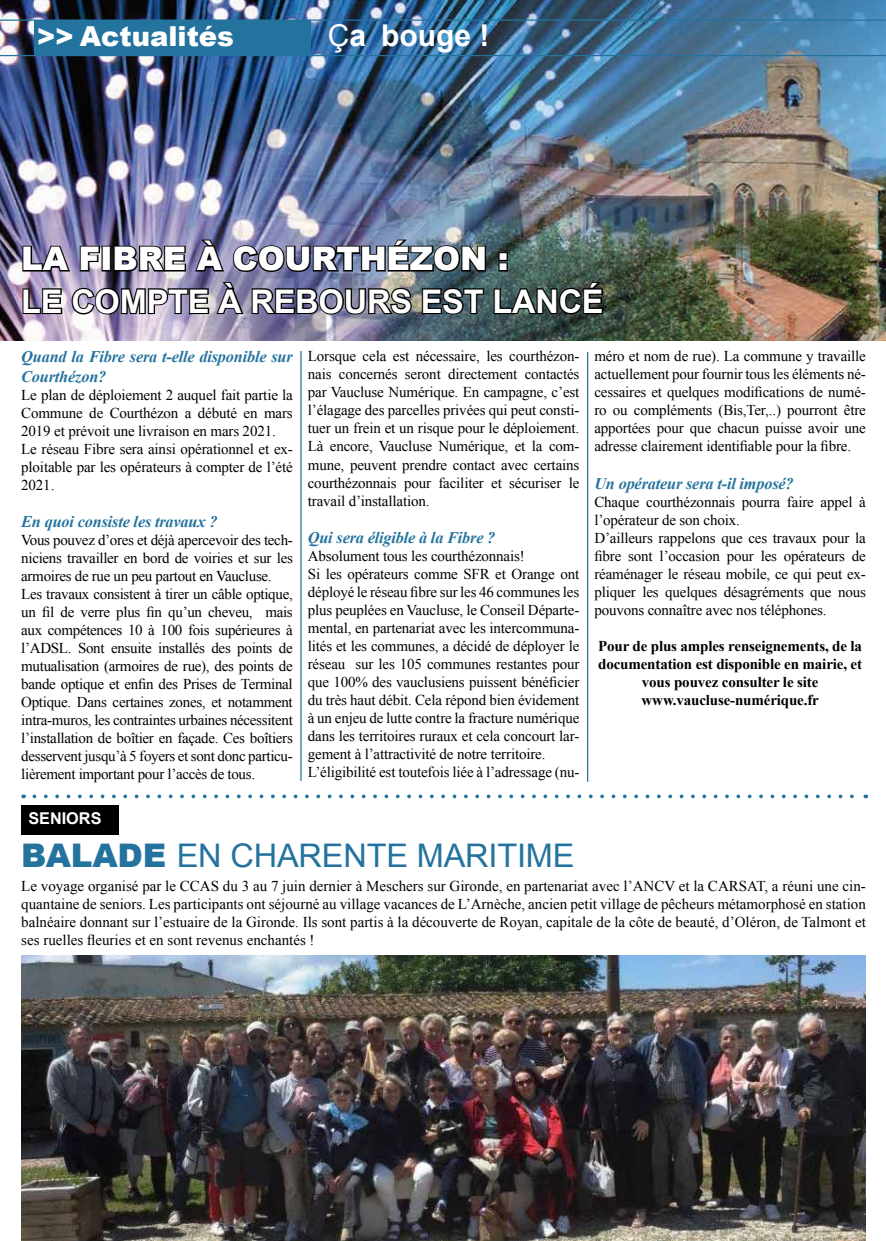
<style>
.page{position:relative;width:886px;height:1241px;background:#fff}
.page>*{position:absolute;margin:0;border:0;box-sizing:border-box;transform-origin:0 0}
.t1{font:700 32.5px "Arial";letter-spacing:-.005em;color:#fff}
.t2{font:32.5px "Arial";letter-spacing:-.005em;color:#24739e}
.t3{font:900 32.5px "Arial";letter-spacing:-.005em;color:#fff}
.t4{font:700 30px "Arial";color:#fff}
.t5{font:900 27.5px "Arial";color:#fff}
.t6{font:italic 700 16.25px/19.5px "Times New Roman";letter-spacing:-.01em;color:#24739e}
.t7{font:700 16.25px "Arial";color:#fff}
.t8{font:15px/18px "Times New Roman";letter-spacing:-.01em;color:#000}
.t9{font:700 15px/18px "Times New Roman";letter-spacing:-.01em;color:#000;text-align:center}
.s1{font-weight:400}
.s2{font-weight:900}
</style>
<div class="page">
<img style="left:0;top:0;width:886px;height:340px">
<div style="left:34px;top:21px;width:277px;height:35px;background:#24739e"></div>
<hr style="left:0;top:19px;width:886px;height:2px;background:#24739e">
<hr style="left:0;top:55px;width:886px;height:1px;background:#24739e">
<div style="left:21px;top:805px;width:98px;height:29px;background:#000"></div>
<img style="left:21px;top:238px;width:583px;height:78px">
<svg style="left:34px;top:794px;width:832px;height:4px"></svg>
<img style="left:21px;top:955px;width:845px;height:285px">
<hr style="left:300px;top:351px;width:2px;height:429px;background:#24739e">
<hr style="left:587px;top:352px;width:1px;height:429px;background:#24739e">
<h3 class="t5" style="left:37px;top:16px;width:198px">&gt;&gt; Actualités</h3>
<h2 class="t4" style="left:328px;top:16px;width:163px"><span class="s1">Ç</span>a bouge !</h2>
<h1 class="t3" style="left:21px;top:235px;width:489px">LA FIBRE À COURTHÉZON :</h1>
<h1 class="t1" style="left:21px;top:280px;width:584px">LE COMPTE À REBOURS EST LANCÉ</h1>
<p class="t6" style="left:21px;top:346px;width:273px">Quand la Fibre sera t-elle disponible sur<br>Courthézon?</p>
<p class="t8" style="left:21px;top:385px;width:273px">Le plan de déploiement 2 auquel fait partie la Commune de Courthézon a débuté en mars 2019 et prévoit une livraison en mars 2021.<br>Le réseau Fibre sera ainsi opérationnel et ex&shy;ploitable par les opérateurs à compter de l’été 2021.</p>
<p class="t6" style="left:21px;top:511px;width:198px">En quoi consiste les travaux ?</p>
<p class="t8" style="left:21px;top:531px;width:273px">Vous pouvez d’ores et déjà apercevoir des tech&shy;niciens travailler en bord de voiries et sur les armoires de rue un peu partout en Vaucluse.<br>Les travaux consistent à tirer un câble optique, un fil de verre plus fin qu’un cheveu, mais aux compétences 10 à 100 fois supérieures à l’ADSL. Sont ensuite installés des points de mutualisation (armoires de rue), des points de bande optique et enfin des Prises de Terminal Optique. Dans certaines zones, et notamment intra-muros, les contraintes urbaines nécessitent l’installation de boîtier en façade. Ces boîtiers desservent jusqu’à 5 foyers et sont donc particu&shy;lièrement important pour l’accès de tous.</p>
<p class="t7" style="left:28px;top:807px;width:75px">SENIORS</p>
<p class="t8" style="left:308px;top:347px;width:273px;text-align:justify">Lorsque cela est nécessaire, les courthézon&shy;nais concernés seront directement contactés par Vaucluse Numérique. En campagne, c’est l’élagage des parcelles privées qui peut consti&shy;tuer un frein et un risque pour le déploiement.<br>Là encore, Vaucluse Numérique, et la com&shy;mune, peuvent prendre contact avec certains courthézonnais pour faciliter et sécuriser le travail d’installation.</p>
<p class="t6" style="left:308px;top:527px;width:189px">Qui sera éligible à la Fibre ?</p>
<p class="t8" style="left:308px;top:546px;width:273px">Absolument tous les courthézonnais!<br>Si les opérateurs comme SFR et Orange ont déployé le réseau fibre sur les 46 communes les plus peuplées en Vaucluse, le Conseil Départe&shy;mental, en partenariat avec les intercommuna&shy;lités et les communes, a décidé de déployer le réseau sur les 105 communes restantes pour que 100% des vauclusiens puissent bénéficier du très haut débit. Cela répond bien évidement à un enjeu de lutte contre la fracture numérique dans les territoires ruraux et cela concourt lar&shy;gement à l’attractivité de notre territoire.<br>L’éligibilité est toutefois liée à l’adressage (nu-</p>
<h1 class="t2" style="left:21px;top:834px;width:555px"><span class="s2">BALADE</span> EN CHARENTE MARITIME</h1>
<p class="t8" style="left:594px;top:347px;width:273px;text-align:justify">méro et nom de rue). La commune y travaille actuellement pour fournir tous les éléments né&shy;cessaires et quelques modifications de numé&shy;ro ou compléments (Bis,Ter,..) pourront être apportées pour que chacun puisse avoir une adresse clairement identifiable pour la fibre.</p>
<p class="t6" style="left:594px;top:473px;width:201px">Un opérateur sera t-il imposé?</p>
<p class="t8" style="left:594px;top:492px;width:273px">Chaque courthézonnais pourra faire appel à l’opérateur de son choix.<br>D’ailleurs rappelons que ces travaux pour la fibre sont l’occasion pour les opérateurs de réaménager le réseau mobile, ce qui peut ex&shy;pliquer les quelques désagréments que nous pouvons connaître avec nos téléphones.</p>
<p class="t9" style="left:598px;top:636px;width:265px">Pour de plus amples renseignements, de la documentation est disponible en mairie, et vous pouvez consulter le site www.vaucluse-numérique.fr</p>
<p class="t8" style="left:21px;top:876px;width:846px;text-align:justify">Le voyage organisé par le CCAS du 3 au 7 juin dernier à Meschers sur Gironde, en partenariat avec l’ANCV et la CARSAT, a réuni une cin&shy;quantaine de seniors. Les participants ont séjourné au village vacances de L’Arnèche, ancien petit village de pêcheurs métamorphosé en station balnéaire donnant sur l’estuaire de la Gironde. Ils sont partis à la découverte de Royan, capitale de la côte de beauté, d’Oléron, de Talmont et ses ruelles fleuries et en sont revenus enchantés !</p>
</div>
